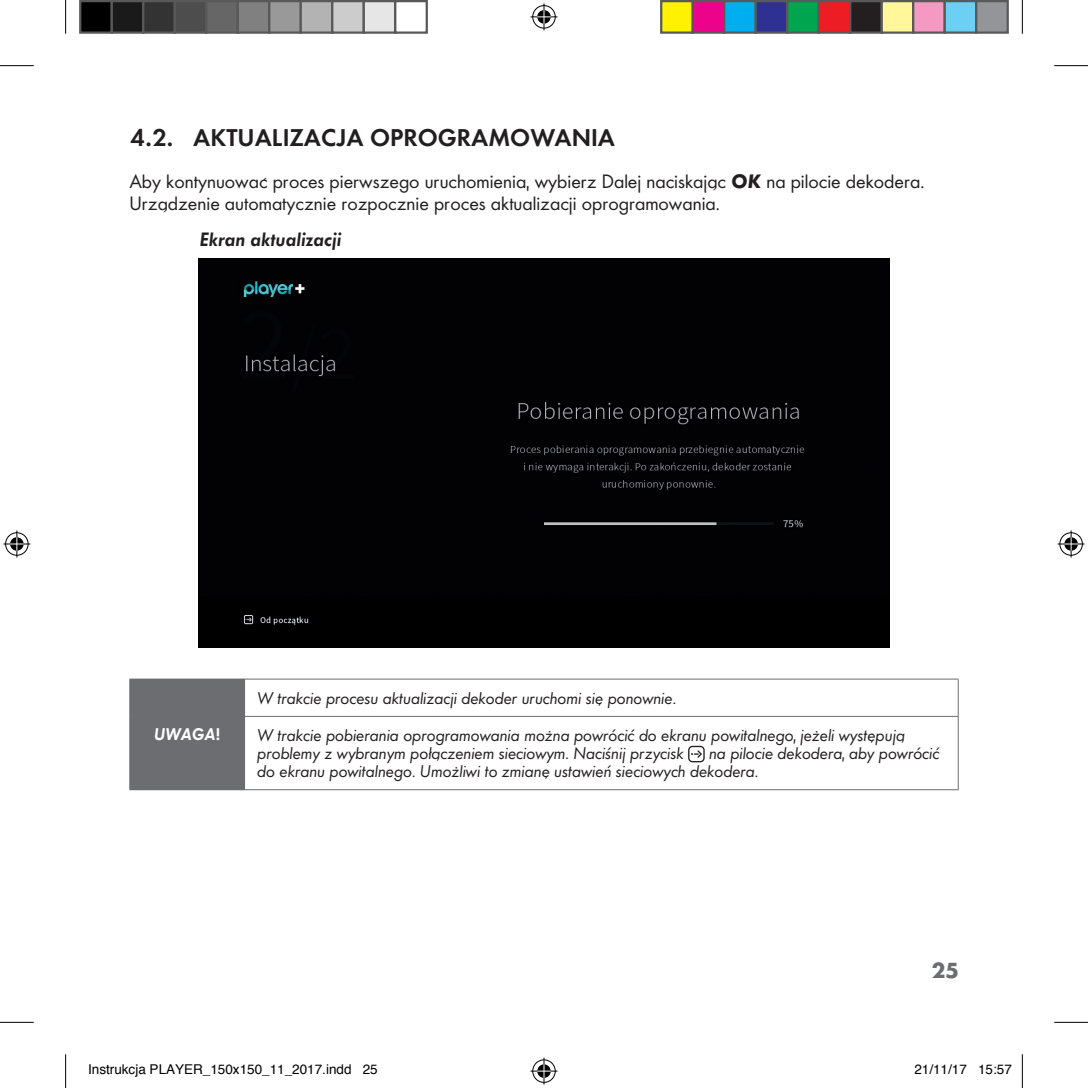
<style>
.page{position:relative;width:1088px;height:1088px;background:#fff}
.page>*{position:absolute;margin:0;border:0;box-sizing:border-box;transform-origin:0 0}
.Podpunkty_PARAGRAF{font:22.5px "Canal Demi Plain PL";color:#231f20}
.t1{font:20.25px "Canal Bold Plain PL";color:#6c6d70}
.TEKST_PODSTAWOWY{font:18px/22.5px "Canal Light Plain PL";color:#231f20}
.Wyroznienie{font:18px "C+Demi PL";color:#231f20}
.tabelka_opis{font:15.75px/18px "C+Light PL";color:#231f20}
.Tabelka_wyroznienie{font:15.75px "C+Demi PL";color:#fff}
.t2{font:13.5px "Helvetica";color:#000}
.s1{font-family:"C+Bold PL"}
</style>
<div class="page">
<div style="left:198px;top:259px;width:692px;height:389px;background:#020205"></div>
<div style="left:130px;top:679px;width:115px;height:111px;background:#6c6d70"></div>
<hr style="left:129px;top:679px;width:1px;height:37px;background:#6c6d70">
<hr style="left:129px;top:716px;width:1px;height:73px;background:#6c6d70">
<hr style="left:129px;top:789px;width:116px;height:1px;background:#6c6d70">
<hr style="left:245px;top:679px;width:714px;height:1px;background:#6c6d70">
<hr style="left:958px;top:679px;width:1px;height:37px;background:#6c6d70">
<hr style="left:244px;top:716px;width:715px;height:1px;background:#6c6d70">
<hr style="left:958px;top:717px;width:1px;height:72px;background:#6c6d70">
<hr style="left:245px;top:789px;width:714px;height:1px;background:#6c6d70">
<svg style="left:688px;top:746px;width:17px;height:16px"></svg>
<hr style="left:0;top:65px;width:34px;height:1px;background:#000">
<hr style="left:1054px;top:65px;width:34px;height:1px;background:#000">
<hr style="left:0;top:1022px;width:34px;height:1px;background:#000">
<hr style="left:1054px;top:1022px;width:34px;height:1px;background:#000">
<hr style="left:65px;top:0;width:1px;height:34px;background:#000">
<hr style="left:65px;top:1054px;width:1px;height:34px;background:#000">
<hr style="left:1022px;top:0;width:1px;height:34px;background:#000">
<hr style="left:1022px;top:1054px;width:1px;height:34px;background:#000">
<svg style="left:530px;top:3px;width:27px;height:27px"></svg>
<svg style="left:530px;top:1058px;width:27px;height:27px"></svg>
<svg style="left:3px;top:530px;width:27px;height:27px"></svg>
<svg style="left:1058px;top:530px;width:27px;height:27px"></svg>
<div style="left:80px;top:1px;width:32px;height:32px;background:#000"></div>
<div style="left:79px;top:0;width:34px;height:34px;border:2px solid #595959"></div>
<div style="left:112px;top:1px;width:31px;height:32px;background:#1a1a1a"></div>
<div style="left:111px;top:0;width:33px;height:34px;border:2px solid #595959"></div>
<div style="left:143px;top:1px;width:32px;height:32px;background:#333"></div>
<div style="left:142px;top:0;width:34px;height:34px;border:2px solid #595959"></div>
<div style="left:175px;top:1px;width:31px;height:32px;background:#4d4d4d"></div>
<div style="left:174px;top:0;width:33px;height:34px;border:2px solid #595959"></div>
<div style="left:206px;top:1px;width:32px;height:32px;background:#666"></div>
<div style="left:205px;top:0;width:34px;height:34px;border:2px solid #595959"></div>
<div style="left:238px;top:1px;width:31px;height:32px;background:#808080"></div>
<div style="left:237px;top:0;width:33px;height:34px;border:2px solid #595959"></div>
<div style="left:269px;top:1px;width:32px;height:32px;background:#999"></div>
<div style="left:268px;top:0;width:34px;height:34px;border:2px solid #595959"></div>
<div style="left:301px;top:1px;width:31px;height:32px;background:#b3b3b3"></div>
<div style="left:300px;top:0;width:33px;height:34px;border:2px solid #595959"></div>
<div style="left:332px;top:1px;width:32px;height:32px;background:#ccc"></div>
<div style="left:331px;top:0;width:34px;height:34px;border:2px solid #595959"></div>
<div style="left:364px;top:1px;width:31px;height:32px;background:#e6e6e6"></div>
<div style="left:363px;top:0;width:33px;height:34px;border:2px solid #595959"></div>
<div style="left:394px;top:0;width:34px;height:34px;border:2px solid #595959"></div>
<div style="left:661px;top:1px;width:32px;height:32px;background:#fff101"></div>
<div style="left:660px;top:0;width:34px;height:34px;border:2px solid #595959"></div>
<div style="left:693px;top:1px;width:31px;height:32px;background:#ed028c"></div>
<div style="left:692px;top:0;width:33px;height:34px;border:2px solid #595959"></div>
<div style="left:724px;top:1px;width:32px;height:32px;background:#00aeef"></div>
<div style="left:723px;top:0;width:34px;height:34px;border:2px solid #595959"></div>
<div style="left:756px;top:1px;width:31px;height:32px;background:#2e3092"></div>
<div style="left:755px;top:0;width:33px;height:34px;border:2px solid #595959"></div>
<div style="left:787px;top:1px;width:32px;height:32px;background:#00a54f"></div>
<div style="left:786px;top:0;width:34px;height:34px;border:2px solid #595959"></div>
<div style="left:819px;top:1px;width:31px;height:32px;background:#ee1d23"></div>
<div style="left:818px;top:0;width:33px;height:34px;border:2px solid #595959"></div>
<div style="left:850px;top:1px;width:32px;height:32px;background:#231f20"></div>
<div style="left:849px;top:0;width:34px;height:34px;border:2px solid #595959"></div>
<div style="left:882px;top:1px;width:31px;height:32px;background:#fff79a"></div>
<div style="left:881px;top:0;width:33px;height:34px;border:2px solid #595959"></div>
<div style="left:913px;top:1px;width:32px;height:32px;background:#f499c2"></div>
<div style="left:912px;top:0;width:34px;height:34px;border:2px solid #595959"></div>
<div style="left:945px;top:1px;width:31px;height:32px;background:#6bcff6"></div>
<div style="left:944px;top:0;width:33px;height:34px;border:2px solid #595959"></div>
<div style="left:976px;top:1px;width:32px;height:32px;background:#939598"></div>
<div style="left:975px;top:0;width:34px;height:34px;border:2px solid #595959"></div>
<p class="Podpunkty_PARAGRAF" style="left:129px;top:123px;width:487px">4.2. AKTUALIZACJA OPROGRAMOWANIA</p>
<p class="TEKST_PODSTAWOWY" style="left:129px;top:170px;width:796px">Aby kontynuować proces pierwszego uruchomienia, wybierz Dalej naciskając <span class="s1">OK</span> na pilocie dekodera.<br>Urządzenie automatycznie rozpocznie proces aktualizacji oprogramowania.</p>
<p class="Wyroznienie" style="left:200px;top:227px;width:144px">Ekran aktualizacji</p>
<p class="Tabelka_wyroznienie" style="left:154px;top:724px;width:68px">UWAGA!</p>
<p class="tabelka_opis" style="left:257px;top:689px;width:420px">W trakcie procesu aktualizacji dekoder uruchomi się ponownie.</p>
<p class="tabelka_opis" style="left:257px;top:726px;width:649px">W trakcie pobierania oprogramowania można powrócić do ekranu powitalnego, jeżeli występują problemy z wybranym połączeniem sieciowym. Naciśnij przycisk</p>
<p class="tabelka_opis" style="left:257px;top:744px;width:684px;text-indent:452px">na pilocie dekodera, aby powrócić do ekranu powitalnego. Umożliwi to zmianę ustawień sieciowych dekodera.</p>
<p class="t1" style="left:931px;top:956px;width:29px">25</p>
<p class="t2" style="left:88px;top:1059px;width:291px">Instrukcja PLAYER_150x150_11_2017.indd 25</p>
<p class="t2" style="left:914px;top:1059px;width:99px">21/11/17 15:57</p>
</div>
